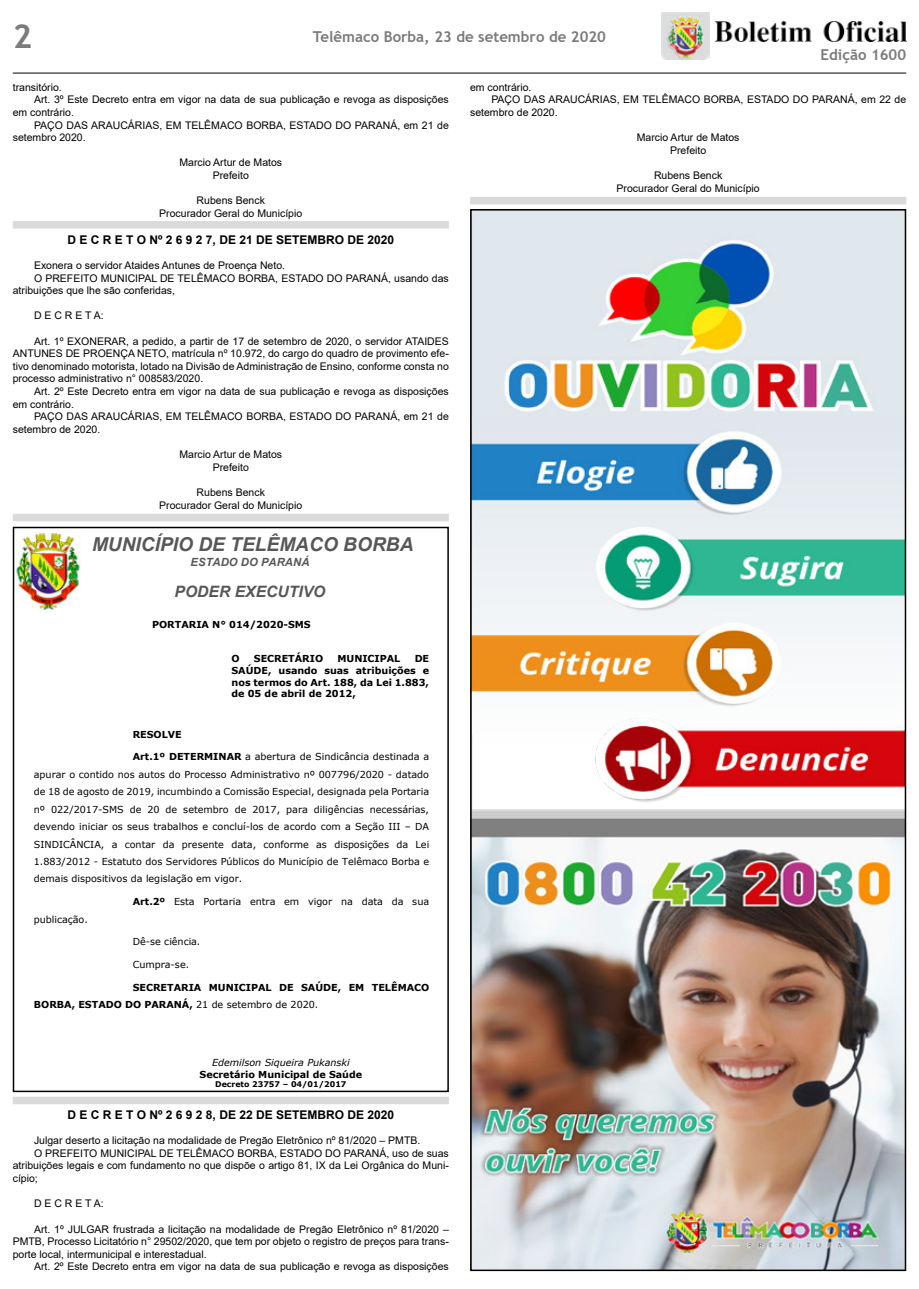
<style>
.page{position:relative;width:919px;height:1289px;background:#fff}
.page>*{position:absolute;margin:0;border:0;box-sizing:border-box;transform-origin:0 0}
.t1{font:700 33px "Trebuchet MS";color:#7c7b7b}
.t2{font:italic 700 19.05px "Arial";color:#575756}
.t3{font:italic 700 15.6px "Arial";color:#575756}
.t4{font:700 15px "Trebuchet MS";color:#7c7b7b}
.t5{font:700 12px "Arial";color:#000}
.t6{font:italic 700 11.25px "Arial";color:#575756}
.t7{font:10.5px/12.6px "Arial";color:#000;text-align:center}
.t8{font:9.6px/17.4px "Verdana";letter-spacing:-.005em;color:#000;text-align:justify}
.t9{font:700 9.6px/11.7px "Verdana";letter-spacing:-.005em;color:#000;text-align:justify}
.t10{font:italic 9.6px "Verdana";color:#000}
.t11{font:700 7.8px "Verdana";letter-spacing:-.005em;color:#000}
.s1{font-weight:700}
.s2{font-weight:400}
</style>
<div class="page">
<img style="left:662px;top:13px;width:47px;height:47px">
<img style="left:714px;top:21px;width:192px;height:21px">
<hr style="left:13px;top:73px;width:893px;height:1px;background:#000">
<div style="left:13px;top:514px;width:436px;height:7px;background:#dadada"></div>
<div style="left:13px;top:221px;width:436px;height:7px;background:#dadada"></div>
<div style="left:470px;top:197px;width:436px;height:7px;background:#dadada"></div>
<img style="left:16px;top:530px;width:64px;height:80px">
<div style="left:13px;top:526px;width:436px;height:566px;border:2px solid #000"></div>
<div style="left:13px;top:1096px;width:436px;height:8px;background:#dadada"></div>
<img style="left:473px;top:212px;width:430px;height:1055px">
<h1 class="t1" style="left:13px;top:16px;width:21px">2</h1>
<h3 class="t4" style="left:313px;top:27px;width:294px">Telêmaco Borba, 23 de setembro de 2020</h3>
<h3 class="t4" style="left:820px;top:45px;width:87px">Edição 1600</h3>
<p class="t7" style="left:13px;top:81px;width:51px">transitório.</p>
<p class="t7" style="left:34px;top:93px;width:416px">Art. 3º Este Decreto entra em vigor na data de sua publicação e revoga as disposições</p>
<p class="t7" style="left:13px;top:106px;width:63px">em contrário.</p>
<p class="t7" style="left:34px;top:118px;width:416px">PAÇO DAS ARAUCÁRIAS, EM TELÊMACO BORBA, ESTADO DO PARANÁ, em 21 de</p>
<p class="t7" style="left:13px;top:131px;width:74px">setembro 2020.</p>
<p class="t7" style="left:179px;top:156px;width:104px">Marcio Artur de Matos<br>Prefeito</p>
<p class="t7" style="left:159px;top:194px;width:144px">Rubens Benck<br>Procurador Geral do Município</p>
<p class="t5" style="left:67px;top:231px;width:328px">D E C R E T O Nº 2 6 9 2 7, DE 21 DE SETEMBRO DE 2020</p>
<p class="t7" style="left:34px;top:259px;width:252px">Exonera o servidor Ataides Antunes de Proença Neto.</p>
<p class="t7" style="left:34px;top:271px;width:416px">O PREFEITO MUNICIPAL DE TELÊMACO BORBA, ESTADO DO PARANÁ, usando das</p>
<p class="t7" style="left:13px;top:284px;width:164px">atribuições que lhe são conferidas,</p>
<p class="t7" style="left:34px;top:309px;width:71px">D E C R E T A:</p>
<p class="t7" style="left:13px;top:334px;width:437px;text-align:justify;text-indent:21px">Art. 1º EXONERAR, a pedido, a partir de 17 de setembro de 2020, o servidor ATAIDES ANTUNES DE PROENÇA NETO, matrícula nº 10.972, do cargo do quadro de provimento efe&shy;tivo denominado motorista, lotado na Divisão de Administração de Ensino, conforme consta no processo administrativo n° 008583/2020.</p>
<p class="t7" style="left:13px;top:385px;width:437px;text-align:left;text-indent:21px">Art. 2º Este Decreto entra em vigor na data de sua publicação e revoga as disposições em contrário.</p>
<p class="t7" style="left:13px;top:410px;width:437px;text-align:left;text-indent:21px">PAÇO DAS ARAUCÁRIAS, EM TELÊMACO BORBA, ESTADO DO PARANÁ, em 21 de setembro de 2020.</p>
<p class="t7" style="left:179px;top:448px;width:104px">Marcio Artur de Matos<br>Prefeito</p>
<p class="t7" style="left:159px;top:486px;width:144px">Rubens Benck<br>Procurador Geral do Município</p>
<h2 class="t2" style="left:92px;top:531px;width:323px">MUNICÍPIO DE TELÊMACO BORBA</h2>
<p class="t6" style="left:191px;top:554px;width:120px">ESTADO DO PARANÁ</p>
<h3 class="t3" style="left:175px;top:581px;width:152px">PODER EXECUTIVO</h3>
<p class="t9" style="left:152px;top:618px;width:160px">PORTARIA N° 014/2020-SMS</p>
<p class="t9" style="left:231px;top:653px;width:10px">O</p>
<p class="t9" style="left:254px;top:653px;width:71px">SECRETÁRIO</p>
<p class="t9" style="left:337px;top:653px;width:64px">MUNICIPAL</p>
<p class="t9" style="left:231px;top:653px;width:199px;text-indent:183px">DE SAÚDE, usando suas atribuições e nos termos do Art. 188, da Lei 1.883, de 05 de abril de 2012,</p>
<p class="t9" style="left:133px;top:728px;width:50px">RESOLVE</p>
<p class="t8" style="left:34px;top:748px;width:397px;text-indent:99px"><span class="s1">Art.1º DETERMINAR</span> a abertura de Sindicância destinada a apurar o contido nos autos do Processo Administrativo nº 007796/2020 - datado de 18 de agosto de 2019, incumbindo a Comissão Especial, designada pela Portaria nº 022/2017-SMS de 20 de setembro de 2017, para diligências necessárias, devendo iniciar os seus trabalhos e concluí-los de acordo com a Seção III – DA SINDICÂNCIA, a contar da presente data, conforme as disposições da Lei 1.883/2012 - Estatuto dos Servidores Públicos do Município de Telêmaco Borba e demais dispositivos da legislação em vigor.</p>
<p class="t8" style="left:133px;top:893px;width:298px"><span class="s1">Art.2º</span> Esta Portaria entra em vigor na data da sua</p>
<p class="t8" style="left:34px;top:910px;width:55px">publicação.</p>
<p class="t8" style="left:133px;top:933px;width:69px">Dê-se ciência.</p>
<p class="t8" style="left:133px;top:955px;width:58px">Cumpra-se.</p>
<p class="t9" style="left:34px;top:978px;width:397px;line-height:17.4px;text-indent:99px">SECRETARIA MUNICIPAL DE SAÚDE, EM TELÊMACO<br>BORBA, ESTADO DO PARANÁ, <span class="s2">21 de setembro de 2020.</span></p>
<p class="t10" style="left:212px;top:1055px;width:139px">Edemilson Siqueira Pukanski</p>
<p class="t9" style="left:200px;top:1068px;width:164px">Secretário Municipal de Saúde</p>
<p class="t11" style="left:215px;top:1078px;width:133px">Decreto 23757 – 04/01/2017</p>
<p class="t5" style="left:67px;top:1106px;width:328px">D E C R E T O Nº 2 6 9 2 8, DE 22 DE SETEMBRO DE 2020</p>
<p class="t7" style="left:34px;top:1134px;width:388px">Julgar deserto a licitação na modalidade de Pregão Eletrônico nº 81/2020 – PMTB.</p>
<p class="t7" style="left:34px;top:1146px;width:416px">O PREFEITO MUNICIPAL DE TELÊMACO BORBA, ESTADO DO PARANÁ, uso de suas</p>
<p class="t7" style="left:13px;top:1159px;width:437px">atribuições legais e com fundamento no que dispõe o artigo 81, IX da Lei Orgânica do Muni-</p>
<p class="t7" style="left:13px;top:1171px;width:27px">cípio;</p>
<p class="t7" style="left:34px;top:1197px;width:71px">D E C R E T A:</p>
<p class="t7" style="left:13px;top:1222px;width:437px;text-align:justify;text-indent:21px">Art. 1º JULGAR frustrada a licitação na modalidade de Pregão Eletrônico nº 81/2020 – PMTB, Processo Licitatório n° 29502/2020, que tem por objeto o registro de preços para trans&shy;porte local, intermunicipal e interestadual.</p>
<p class="t7" style="left:34px;top:1260px;width:416px">Art. 2º Este Decreto entra em vigor na data de sua publicação e revoga as disposições</p>
<p class="t7" style="left:470px;top:81px;width:63px">em contrário.</p>
<p class="t7" style="left:491px;top:93px;width:416px">PAÇO DAS ARAUCÁRIAS, EM TELÊMACO BORBA, ESTADO DO PARANÁ, em 22 de</p>
<p class="t7" style="left:470px;top:106px;width:89px">setembro de 2020.</p>
<p class="t7" style="left:636px;top:131px;width:104px">Marcio Artur de Matos<br>Prefeito</p>
<p class="t7" style="left:616px;top:169px;width:144px">Rubens Benck<br>Procurador Geral do Município</p>
</div>
